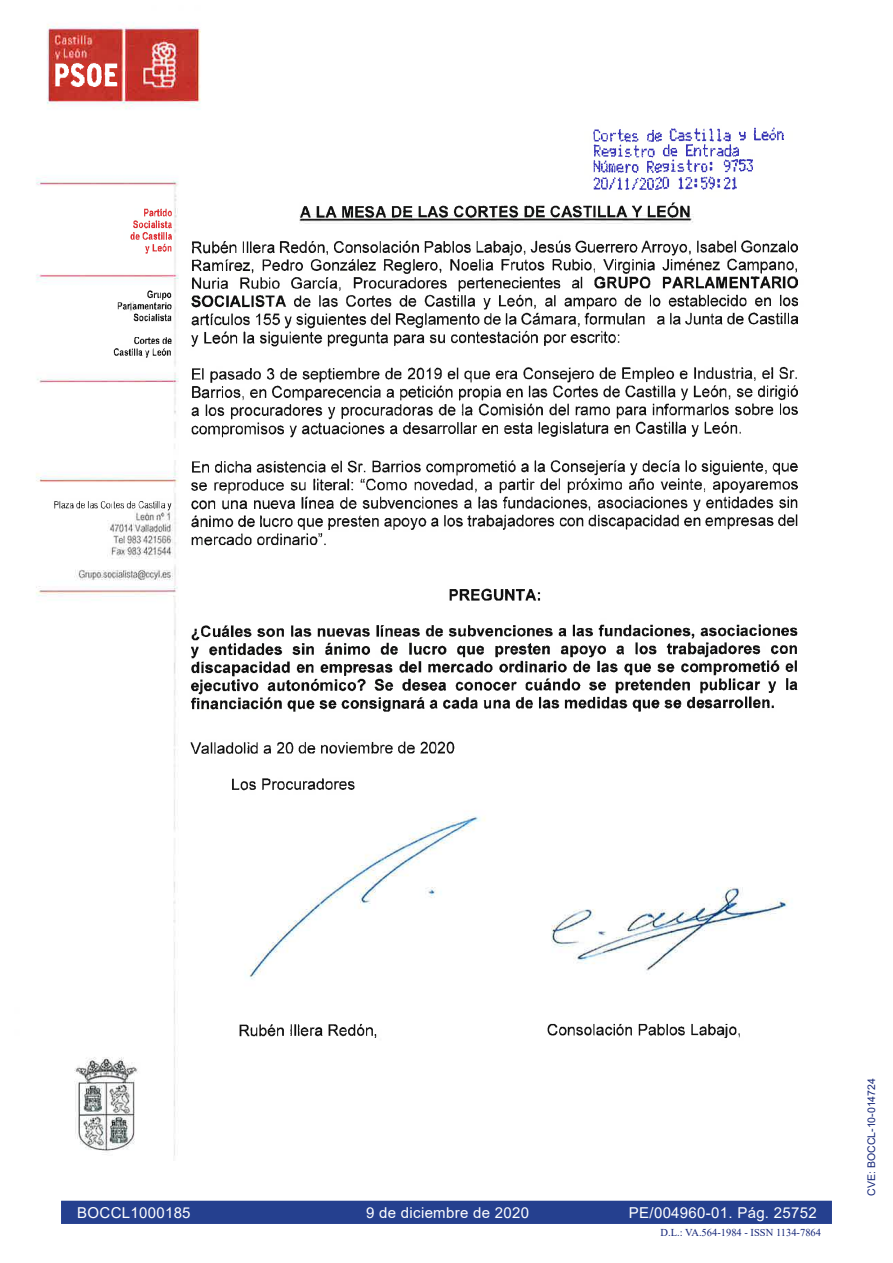
<style>
.page{position:relative;width:893px;height:1263px;background:#fff}
.page>*{position:absolute;margin:0;border:0;box-sizing:border-box;transform-origin:0 0}
.E_CVE{font:15px "Arial";letter-spacing:.02em;color:#fff}
.t1{font:10.5px "Times New Roman";color:#132477}
.t2{font:10.5px "Arial";color:#132477}
</style>
<div class="page">
<div style="left:60px;top:1200px;width:773px;height:25px;background:#25408f"></div>
<div style="left:60px;top:1199px;width:773px;height:26px;border:2px solid #fff"></div>
<img style="left:36px;top:22px;width:797px;height:1178px">
<img style="left:56px;top:63px;width:63px;height:23px">
<img style="left:130px;top:208px;width:44px;height:33px">
<img style="left:299px;top:127px;width:485px;height:95px">
<img style="left:53px;top:241px;width:744px;height:796px">
<p class="E_CVE" style="left:77px;top:1202px;width:115px">BOCCL1000185</p>
<p class="E_CVE" style="left:366px;top:1202px;width:165px">9 de diciembre de 2020</p>
<p class="E_CVE" style="left:629px;top:1202px;width:189px">PE/004960-01. Pág. 25752</p>
<p class="t1" style="left:661px;top:1225px;width:162px">D.L.: VA.564-1984 - ISSN 1134-7864</p>
<p class="t2" style="left:864px;top:1195px;width:119px;rotate:-90deg">CVE: BOCCL-10-014724</p>
</div>
